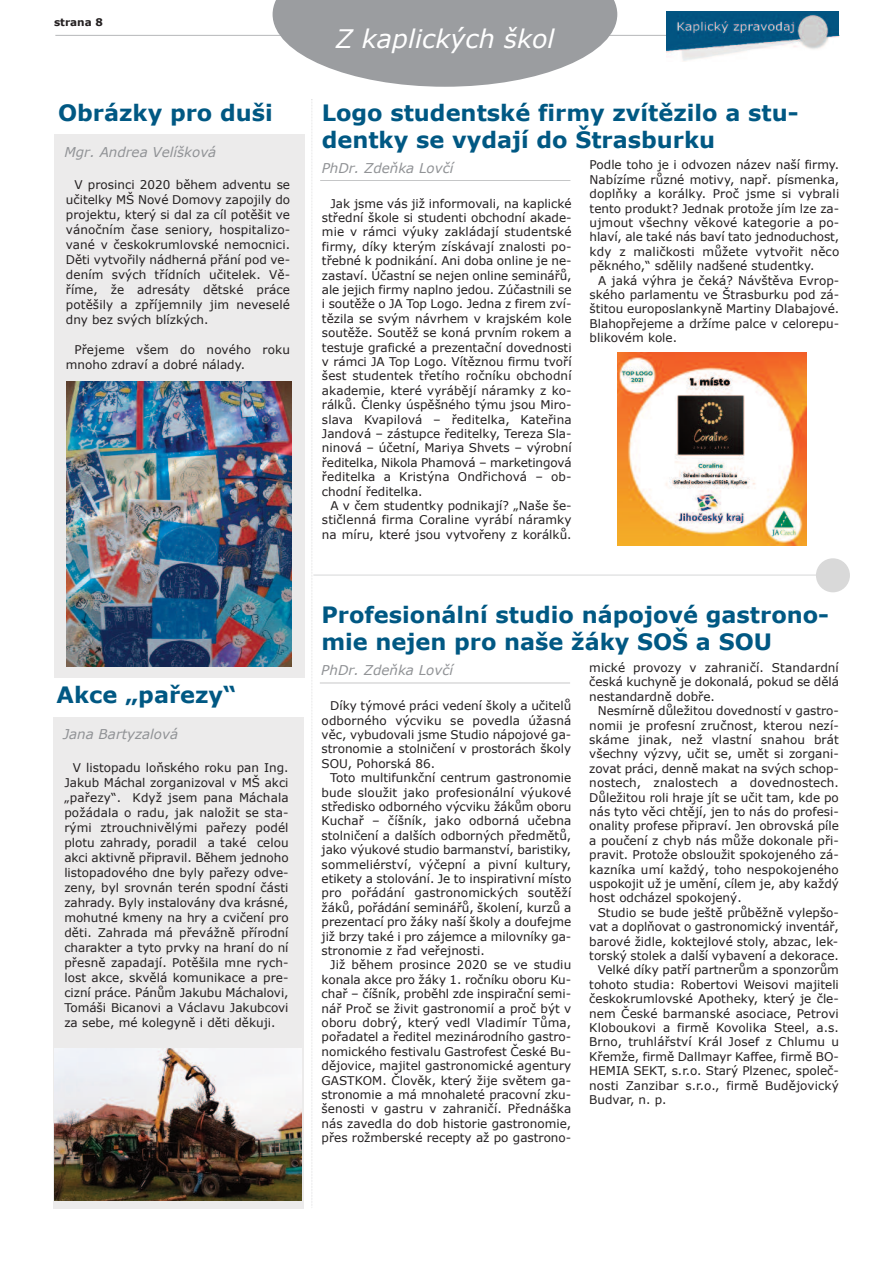
<style>
.page{position:relative;width:893px;height:1263px;background:#fff}
.page>*{position:absolute;margin:0;border:0;box-sizing:border-box;transform-origin:0 0}
.t1{font:italic 25.5px "Verdana";color:#fff}
.t2{font:700 22.5px/27px "Verdana";color:#005883}
.t3{font:italic 13.5px "Verdana";color:#919396}
.t4{font:12px/14.4px "Verdana";color:#231f20;text-align:justify}
.t5{font:700 10.5px "Verdana";color:#231f20}
</style>
<div class="page">
<hr style="left:55px;top:35px;width:785px;height:1px;background:#bfc0c2">
<img style="left:666px;top:11px;width:173px;height:50px">
<svg style="left:311px;top:99px;width:1px;height:1109px"></svg>
<div style="left:55px;top:135px;width:250px;height:543px;background:#ecebeb"></div>
<svg style="left:273px;top:0;width:344px;height:87px"></svg>
<hr style="left:320px;top:180px;width:250px;height:1px;background:#c5c6c7">
<img style="left:617px;top:353px;width:189px;height:193px">
<hr style="left:313px;top:575px;width:529px;height:1px;background:#e7e8e8">
<div style="left:816px;top:558px;width:34px;height:34px;background:#d9d9d9;border-radius:50%"></div>
<hr style="left:320px;top:683px;width:250px;height:1px;background:#e3e3e4">
<img style="left:67px;top:381px;width:224px;height:285px">
<div style="left:53px;top:717px;width:250px;height:492px;background:#ecebeb"></div>
<img style="left:55px;top:1048px;width:246px;height:152px">
<p class="t5" style="left:54px;top:15px;width:50px">strana 8</p>
<h2 class="t2" style="left:58px;top:98px;width:216px">Obrázky pro duši</h2>
<p class="t3" style="left:64px;top:143px;width:153px">Mgr. Andrea Velíšková</p>
<p class="t4" style="left:66px;top:177px;width:226px;line-height:15px;text-indent:9px">V prosinci 2020 během adventu se učitelky MŠ Nové Domovy zapojily do projektu, který si dal za cíl potěšit ve vánočním čase seniory, hospitalizo&shy;vané v českokrumlovské nemocnici.<br>Děti vytvořily nádherná přání pod ve&shy;dením svých třídních učitelek. Vě&shy;říme, že adresáty dětské práce potěšily a zpříjemnily jim neveselé dny bez svých blízkých.</p>
<p class="t4" style="left:66px;top:342px;width:226px;line-height:15px;text-indent:9px">Přejeme všem do nového roku mnoho zdraví a dobré nálady.</p>
<h2 class="t2" style="left:57px;top:681px;width:181px">Akce „pařezy“</h2>
<p class="t3" style="left:63px;top:726px;width:117px">Jana Bartyzalová</p>
<p class="t4" style="left:64px;top:759px;width:226px;line-height:15px;text-indent:9px">V listopadu loňského roku pan Ing.<br>Jakub Máchal zorganizoval v MŠ akci „pařezy“. Když jsem pana Máchala požádala o radu, jak naložit se sta&shy;rými ztrouchnivělými pařezy podél plotu zahrady, poradil a také celou akci aktivně připravil. Během jednoho listopadového dne byly pařezy odve&shy;zeny, byl srovnán terén spodní části zahrady. Byly instalovány dva krásné, mohutné kmeny na hry a cvičení pro děti. Zahrada má převážně přírodní charakter a tyto prvky na hraní do ní přesně zapadají. Potěšila mne rych&shy;lost akce, skvělá komunikace a pre&shy;cizní práce. Pánům Jakubu Máchalovi, Tomáši Bicanovi a Václavu Jakubcovi za sebe, mé kolegyně i děti děkuji.</p>
<h1 class="t1" style="left:335px;top:22px;width:221px">Z kaplických škol</h1>
<h2 class="t2" style="left:322px;top:98px;width:478px">Logo studentské firmy zvítězilo a stu&shy;dentky se vydají do Štrasburku</h2>
<p class="t3" style="left:322px;top:159px;width:133px">PhDr. Zdeňka Lovčí</p>
<p class="t4" style="left:590px;top:157px;width:251px">Podle toho je i odvozen název naší firmy.<br>Nabízíme různé motivy, např. písmenka, doplňky a korálky. Proč jsme si vybrali tento produkt? Jednak protože jím lze za&shy;ujmout všechny věkové kategorie a po&shy;hlaví, ale také nás baví tato jednoduchost, kdy z maličkosti můžete vytvořit něco pěkného,“ sdělily nadšené studentky.</p>
<p class="t4" style="left:590px;top:273px;width:251px;text-indent:9px">A jaká výhra je čeká? Návštěva Evrop&shy;ského parlamentu ve Štrasburku pod zá&shy;štitou europoslankyně Martiny Dlabajové.<br>Blahopřejeme a držíme palce v celorepu&shy;blikovém kole.</p>
<p class="t4" style="left:322px;top:196px;width:251px;text-indent:9px">Jak jsme vás již informovali, na kaplické střední škole si studenti obchodní akade&shy;mie v rámci výuky zakládají studentské firmy, díky kterým získávají znalosti po&shy;třebné k podnikání. Ani doba online je ne&shy;zastaví. Účastní se nejen online seminářů, ale jejich firmy naplno jedou. Zúčastnili se i soutěže o JA Top Logo. Jedna z firem zví&shy;tězila se svým návrhem v krajském kole soutěže. Soutěž se koná prvním rokem a testuje grafické a prezentační dovednosti v rámci JA Top Logo. Vítěznou firmu tvoří šest studentek třetího ročníku obchodní akademie, které vyrábějí náramky z ko&shy;rálků. Členky úspěšného týmu jsou Miro&shy;slava Kvapilová – ředitelka, Kateřina Jandová – zástupce ředitelky, Tereza Sla&shy;ninová – účetní, Mariya Shvets – výrobní ředitelka, Nikola Phamová – marketingová ředitelka a Kristýna Ondřichová – ob&shy;chodní ředitelka.</p>
<p class="t4" style="left:322px;top:498px;width:251px;text-indent:9px">A v čem studentky podnikají? „Naše še&shy;stičlenná firma Coraline vyrábí náramky na míru, které jsou vytvořeny z korálků.</p>
<h2 class="t2" style="left:321px;top:600px;width:509px">Profesionální studio nápojové gastrono&shy;mie nejen pro naše žáky SOŠ a SOU</h2>
<p class="t3" style="left:321px;top:661px;width:133px">PhDr. Zdeňka Lovčí</p>
<p class="t4" style="left:589px;top:660px;width:251px">mické provozy v zahraničí. Standardní česká kuchyně je dokonalá, pokud se dělá nestandardně dobře.</p>
<p class="t4" style="left:589px;top:703px;width:251px;text-indent:9px">Nesmírně důležitou dovedností v gastro&shy;nomii je profesní zručnost, kterou nezí&shy;skáme jinak, než vlastní snahou brát všechny výzvy, učit se, umět si zorgani&shy;zovat práci, denně makat na svých schop&shy;nostech, znalostech a dovednostech.<br>Důležitou roli hraje jít se učit tam, kde po nás tyto věci chtějí, jen to nás do profesi&shy;onality profese připraví. Jen obrovská píle a poučení z chyb nás může dokonale při&shy;pravit. Protože obsloužit spokojeného zá&shy;kazníka umí každý, toho nespokojeného uspokojit už je umění, cílem je, aby každý host odcházel spokojený.</p>
<p class="t4" style="left:598px;top:905px;width:243px">Studio se bude ještě průběžně vylepšo-</p>
<p class="t4" style="left:589px;top:919px;width:251px">vat a doplňovat o gastronomický inventář,</p>
<p class="t4" style="left:589px;top:934px;width:251px">barové židle, koktejlové stoly, abzac, lek-</p>
<p class="t4" style="left:589px;top:948px;width:251px">torský stolek a další vybavení a dekorace.</p>
<p class="t4" style="left:598px;top:962px;width:243px">Velké díky patří partnerům a sponzorům</p>
<p class="t4" style="left:589px;top:977px;width:251px">tohoto studia: Robertovi Weisovi majiteli</p>
<p class="t4" style="left:589px;top:991px;width:251px">českokrumlovské Apotheky, který je čle-</p>
<p class="t4" style="left:589px;top:1006px;width:251px">nem České barmanské asociace, Petrovi</p>
<p class="t4" style="left:589px;top:1020px;width:251px">Kloboukovi a firmě Kovolika Steel, a.s.</p>
<p class="t4" style="left:589px;top:1034px;width:251px">Brno, truhlářství Král Josef z Chlumu u</p>
<p class="t4" style="left:589px;top:1049px;width:251px">Křemže, firmě Dallmayr Kaffee, firmě BO-</p>
<p class="t4" style="left:589px;top:1063px;width:251px">HEMIA SEKT, s.r.o. Starý Plzenec, společ-</p>
<p class="t4" style="left:589px;top:1078px;width:251px">nosti Zanzibar s.r.o., firmě Budějovický</p>
<p class="t4" style="left:589px;top:1092px;width:79px">Budvar, n. p.</p>
<p class="t4" style="left:322px;top:698px;width:251px;text-indent:9px">Díky týmové práci vedení školy a učitelů odborného výcviku se povedla úžasná věc, vybudovali jsme Studio nápojové ga&shy;stronomie a stolničení v prostorách školy SOU, Pohorská 86.</p>
<p class="t4" style="left:322px;top:770px;width:251px;text-indent:9px">Toto multifunkční centrum gastronomie bude sloužit jako profesionální výukové středisko odborného výcviku žákům oboru Kuchař – číšník, jako odborná učebna stolničení a dalších odborných předmětů, jako výukové studio barmanství, baristiky, sommeliérství, výčepní a pivní kultury, etikety a stolování. Je to inspirativní místo pro pořádání gastronomických soutěží žáků, pořádání seminářů, školení, kurzů a prezentací pro žáky naší školy a doufejme již brzy také i pro zájemce a milovníky ga&shy;stronomie z řad veřejnosti.</p>
<p class="t4" style="left:322px;top:957px;width:251px;text-indent:9px">Již během prosince 2020 se ve studiu konala akce pro žáky 1. ročníku oboru Ku&shy;chař – číšník, proběhl zde inspirační semi&shy;nář Proč se živit gastronomií a proč být v oboru dobrý, který vedl Vladimír Tůma, pořadatel a ředitel mezinárodního gastro&shy;nomického festivalu Gastrofest České Bu&shy;dějovice, majitel gastronomické agentury GASTKOM. Člověk, který žije světem ga&shy;stronomie a má mnohaleté pracovní zku&shy;šenosti v gastru v zahraničí. Přednáška nás zavedla do dob historie gastronomie, přes rožmberské recepty až po gastrono-</p>
</div>
